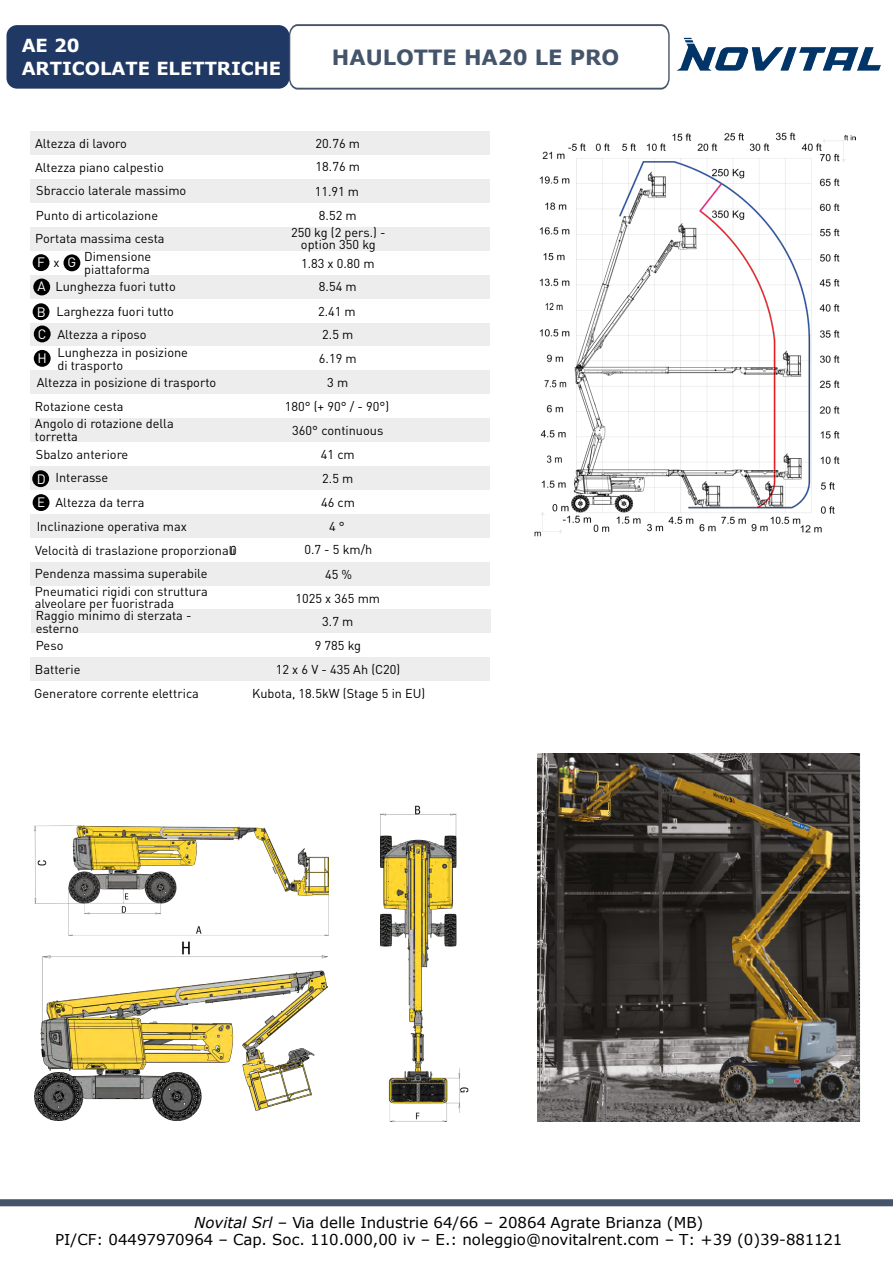
<style>
.page{position:relative;width:893px;height:1263px;background:#fff}
.page>*{position:absolute;margin:0;border:0;box-sizing:border-box;transform-origin:0 0}
.t1{font:700 21px "Verdana";color:#44546a}
.t2{font:700 18px/22.5px "Verdana";color:#fff}
.t3{font:15px/17px "Verdana";color:#000;text-align:center}
.t4{font:13.5px "DIN";color:#fff}
.t5{font:12.75px/12.8px "DIN Pro";color:#000}
.s1{font-style:inherit}
.s2{font-style:italic}
</style>
<div class="page">
<img style="left:534px;top:132px;width:321px;height:405px">
<img style="left:35px;top:941px;width:292px;height:180px">
<img style="left:381px;top:805px;width:88px;height:316px">
<img style="left:35px;top:825px;width:294px;height:110px">
<div style="left:30px;top:131px;width:459px;height:24px;background:#ededed"></div>
<div style="left:30px;top:275px;width:459px;height:24px;background:#ededed"></div>
<div style="left:30px;top:418px;width:459px;height:24px;background:#ededed"></div>
<div style="left:30px;top:179px;width:459px;height:24px;background:#ededed"></div>
<div style="left:30px;top:322px;width:459px;height:24px;background:#ededed"></div>
<div style="left:30px;top:466px;width:459px;height:24px;background:#ededed"></div>
<div style="left:30px;top:227px;width:459px;height:24px;background:#ededed"></div>
<div style="left:30px;top:370px;width:459px;height:24px;background:#ededed"></div>
<div style="left:30px;top:514px;width:459px;height:24px;background:#ededed"></div>
<div style="left:30px;top:562px;width:459px;height:24px;background:#ededed"></div>
<div style="left:31px;top:609px;width:459px;height:24px;background:#ededed"></div>
<div style="left:30px;top:657px;width:459px;height:24px;background:#ededed"></div>
<div style="left:33px;top:254px;width:16px;height:17px;background:#000;border-radius:50%"></div>
<div style="left:63px;top:254px;width:17px;height:17px;background:#000;border-radius:50%"></div>
<div style="left:33px;top:279px;width:17px;height:16px;background:#000;border-radius:50%"></div>
<div style="left:33px;top:303px;width:16px;height:17px;background:#000;border-radius:50%"></div>
<div style="left:34px;top:325px;width:17px;height:17px;background:#000;border-radius:50%"></div>
<div style="left:32px;top:470px;width:17px;height:17px;background:#000;border-radius:50%"></div>
<div style="left:33px;top:494px;width:16px;height:17px;background:#000;border-radius:50%"></div>
<div style="left:34px;top:350px;width:17px;height:17px;background:#000;border-radius:50%"></div>
<div style="left:7px;top:25px;width:282px;height:64px;background:#203864;border-radius:11px"></div>
<svg style="left:288px;top:24px;width:382px;height:66px"></svg>
<div style="left:0;top:1199px;width:893px;height:7px;background:#44546a"></div>
<img style="left:537px;top:754px;width:324px;height:368px">
<img style="left:678px;top:37px;width:203px;height:34px">
<h2 class="t2" style="left:22px;top:34px;width:261px"><span class="s1">A</span>E 20<br><span class="s1">ARTICOLAT</span>E ELETTRICHE</h2>
<h1 class="t1" style="left:332px;top:43px;width:289px">HAULOTTE HA20 LE PRO</h1>
<p class="t5" style="left:35px;top:136px;width:93px">Altezza di lavoro</p>
<p class="t5" style="left:35px;top:160px;width:130px">Altezza piano calpestio</p>
<p class="t5" style="left:36px;top:208px;width:124px">Punto di articolazione</p>
<p class="t5" style="left:35px;top:232px;width:131px">Portata massima cesta</p>
<p class="t5" style="left:84px;top:250px;width:69px">Dimensione piattaforma</p>
<p class="t5" style="left:55px;top:279px;width:122px">Lunghezza fuori tutto</p>
<p class="t5" style="left:56px;top:304px;width:119px">Larghezza fuori tutto</p>
<p class="t5" style="left:57px;top:327px;width:91px">Altezza a riposo</p>
<p class="t5" style="left:36px;top:184px;width:152px">Sbraccio laterale massimo</p>
<p class="t4" style="left:37px;top:254px;width:9px">F</p>
<p class="t4" style="left:67px;top:254px;width:10px">G</p>
<p class="t4" style="left:38px;top:278px;width:10px">A</p>
<p class="t4" style="left:37px;top:303px;width:11px">B</p>
<p class="t4" style="left:38px;top:325px;width:10px">C</p>
<p class="t5" style="left:54px;top:255px;width:8px">x</p>
<p class="t5" style="left:57px;top:345px;width:132px">Lunghezza in posizione di trasporto</p>
<p class="t5" style="left:37px;top:376px;width:181px">Altezza in posizione di trasporto</p>
<p class="t4" style="left:38px;top:350px;width:11px">H</p>
<p class="t5" style="left:35px;top:399px;width:90px">Rotazione cesta</p>
<p class="t5" style="left:35px;top:417px;width:140px">Angolo di rotazione della torretta</p>
<p class="t5" style="left:36px;top:447px;width:94px">Sbalzo anteriore</p>
<p class="t5" style="left:55px;top:495px;width:91px">Altezza da terra</p>
<p class="t5" style="left:55px;top:471px;width:54px">Interasse</p>
<p class="t5" style="left:37px;top:519px;width:152px">Inclinazione operativa max</p>
<p class="t4" style="left:37px;top:471px;width:11px">D</p>
<p class="t4" style="left:37px;top:494px;width:10px">E</p>
<p class="t5" style="left:35px;top:543px;width:202px">Velocità di traslazione proporzionali</p>
<p class="t5" style="left:230px;top:543px;width:8px">0</p>
<p class="t5" style="left:35px;top:567px;width:174px">Pendenza massima superabile</p>
<p class="t5" style="left:35px;top:584px;width:174px">Pneumatici rigidi con struttura alveolare per fuoristrada</p>
<p class="t5" style="left:36px;top:638px;width:29px">Peso</p>
<p class="t5" style="left:36px;top:608px;width:157px">Raggio minimo di sterzata - esterno</p>
<p class="t5" style="left:35px;top:663px;width:47px">Batterie</p>
<p class="t5" style="left:316px;top:136px;width:46px">20.76 m</p>
<p class="t5" style="left:316px;top:160px;width:46px">18.76 m</p>
<p class="t5" style="left:319px;top:208px;width:39px">8.52 m</p>
<p class="t5" style="left:301px;top:256px;width:75px">1.83 x 0.80 m</p>
<p class="t5" style="left:319px;top:280px;width:39px">8.54 m</p>
<p class="t5" style="left:322px;top:328px;width:33px">2.5 m</p>
<p class="t5" style="left:315px;top:185px;width:46px">11.91 m</p>
<p class="t5" style="left:291px;top:225px;width:96px;text-align:center">250 kg (2 pers.) - option 350 kg</p>
<p class="t5" style="left:318px;top:304px;width:39px">2.41 m</p>
<p class="t5" style="left:319px;top:352px;width:39px">6.19 m</p>
<p class="t5" style="left:327px;top:376px;width:23px">3 m</p>
<p class="t5" style="left:285px;top:399px;width:106px">180° (+ 90° / - 90°)</p>
<p class="t5" style="left:321px;top:448px;width:35px">41 cm</p>
<p class="t5" style="left:322px;top:472px;width:33px">2.5 m</p>
<p class="t5" style="left:292px;top:424px;width:93px">360° continuous</p>
<p class="t5" style="left:321px;top:495px;width:35px">46 cm</p>
<p class="t5" style="left:329px;top:520px;width:17px">4 °</p>
<p class="t5" style="left:304px;top:543px;width:70px">0.7 - 5 km/h</p>
<p class="t5" style="left:296px;top:591px;width:86px">1025 x 365 mm</p>
<p class="t5" style="left:322px;top:615px;width:33px">3.7 m</p>
<p class="t5" style="left:325px;top:567px;width:29px">45 %</p>
<p class="t5" style="left:315px;top:638px;width:48px">9 785 kg</p>
<p class="t5" style="left:276px;top:662px;width:126px">12 x 6 V - 435 Ah (C20)</p>
<p class="t5" style="left:34px;top:686px;width:166px">Generatore corrente elettrica</p>
<p class="t5" style="left:252px;top:686px;width:175px">Kubota, 18.5kW (Stage 5 in EU)</p>
<p class="t3" style="left:55px;top:1214px;width:789px"><span class="s2">Novital Srl</span> – Via delle Industrie 64/66 – 20864 Agrate Brianza (MB)<br>PI/CF: 04497970964 – Cap. Soc. 110.000,00 iv – E.: noleggio@novitalrent.com – T: +39 (0)39-881121</p>
</div>
